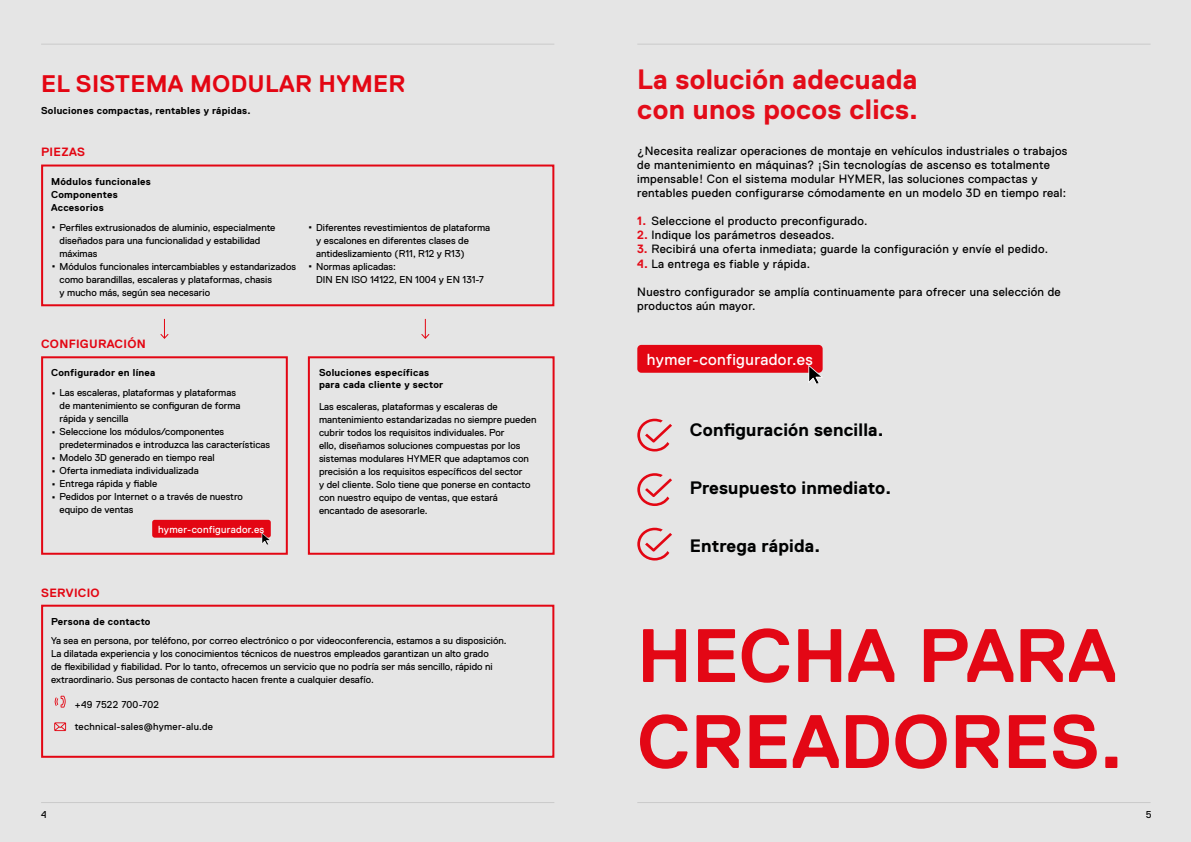
<style>
.page{position:relative;width:1191px;height:842px;background:#fff}
.page>*{position:absolute;margin:0;border:0;box-sizing:border-box;transform-origin:0 0}
.t1{font:700 75.5px/86px "Replica Pro";color:#e30715}
.t2{font:700 28px/30px "Replica Pro";letter-spacing:.01em;color:#e30c19}
.t3{font:700 24px "Replica Pro";letter-spacing:.01em;color:#e30613}
.t4{font:700 18px "Replica Pro";letter-spacing:.01em;color:#010202}
.t5{font:16px "Replica Pro";letter-spacing:.025em;color:#fff}
.t6{font:12px/14px "Replica Pro";letter-spacing:.025em;color:#000}
.t7{font:700 12px "Replica Pro";letter-spacing:.025em;color:#e30613}
.t8{font:10.2px "Replica Pro";letter-spacing:.025em;color:#fff}
.t9{font:10px/13px "Replica Pro";color:#000}
.t10{font:700 10px/13px "Replica Pro";letter-spacing:.025em;color:#000}
.t11{font:10px "Replica Pro";letter-spacing:.025em;color:#000}
.t12{font:10px "Replica Pro";letter-spacing:.02em;color:#000}
.s1{font-size:18px}
.s2{font-weight:700;color:#e30c19}
</style>
<div class="page">
<div style="left:0;top:0;width:595px;height:842px;background:#e5e5e5"></div>
<div style="left:595px;top:0;width:596px;height:842px;background:#e5e5e5"></div>
<div style="left:41px;top:165px;width:513px;height:141px;background:#e5e5e5;border:2px solid #e30613"></div>
<svg style="left:160px;top:319px;width:9px;height:20px"></svg>
<svg style="left:421px;top:319px;width:9px;height:20px"></svg>
<div style="left:41px;top:356px;width:247px;height:199px;background:#e5e5e5;border:2px solid #e30613"></div>
<div style="left:308px;top:356px;width:246px;height:199px;background:#e5e5e5;border:2px solid #e30613"></div>
<div style="left:41px;top:605px;width:513px;height:153px;background:#e5e5e5;border:2px solid #e30613"></div>
<svg style="left:54px;top:696px;width:12px;height:11px"></svg>
<svg style="left:54px;top:722px;width:12px;height:9px"></svg>
<svg style="left:637px;top:419px;width:35px;height:32px"></svg>
<svg style="left:637px;top:473px;width:35px;height:33px"></svg>
<svg style="left:637px;top:528px;width:35px;height:32px"></svg>
<hr style="left:637px;top:44px;width:513px;height:1px;background:#cacaca">
<hr style="left:41px;top:44px;width:513px;height:1px;background:#cacaca">
<hr style="left:41px;top:802px;width:513px;height:1px;background:#cacaca">
<hr style="left:637px;top:802px;width:513px;height:1px;background:#cacaca">
<div style="left:152px;top:520px;width:119px;height:18px;background:#e30613;border-radius:3px"></div>
<svg style="left:262px;top:533px;width:9px;height:12px"></svg>
<div style="left:637px;top:345px;width:185px;height:28px;background:#e30613;border-radius:4px"></div>
<svg style="left:808px;top:365px;width:14px;height:20px"></svg>
<h3 class="t3" style="left:41px;top:70px;width:366px">EL SISTEMA MODULAR HYMER</h3>
<p class="t10" style="left:41px;top:104px;width:211px">Soluciones compactas, rentables y rápidas.</p>
<p class="t7" style="left:41px;top:145px;width:45px">PIEZAS</p>
<p class="t10" style="left:51px;top:175px;width:101px">Módulos funcionales<br>Componentes<br>Accesorios</p>
<p class="t9" style="left:51px;top:221px;width:226px"><span class="s1">·</span> Perfiles extrusionados de aluminio, especialmente</p>
<p class="t9" style="left:60px;top:234px;width:202px">diseñados para una funcionalidad y estabilidad</p>
<p class="t9" style="left:60px;top:247px;width:39px">máximas</p>
<p class="t9" style="left:51px;top:260px;width:246px"><span class="s1">·</span> Módulos funcionales intercambiables y estandarizados</p>
<p class="t9" style="left:60px;top:273px;width:214px">como barandillas, escaleras y plataformas, chasis</p>
<p class="t9" style="left:60px;top:286px;width:152px">y mucho más, según sea necesario</p>
<p class="t9" style="left:308px;top:221px;width:184px"><span class="s1">·</span> Diferentes revestimientos de plataforma</p>
<p class="t9" style="left:316px;top:234px;width:154px">y escalones en diferentes clases de</p>
<p class="t9" style="left:316px;top:247px;width:150px">antideslizamiento (R11, R12 y R13)</p>
<p class="t9" style="left:308px;top:260px;width:90px"><span class="s1">·</span> Normas aplicadas:</p>
<p class="t9" style="left:316px;top:273px;width:169px">DIN EN ISO 14122, EN 1004 y EN 131-7</p>
<p class="t7" style="left:41px;top:337px;width:106px">CONFIGURACIÓN</p>
<p class="t10" style="left:51px;top:366px;width:106px">Configurador en línea</p>
<p class="t10" style="left:319px;top:366px;width:126px;line-height:12px">Soluciones específicas para cada cliente y sector</p>
<p class="t9" style="left:51px;top:386px;width:186px"><span class="s1">·</span> Las escaleras, plataformas y plataformas</p>
<p class="t9" style="left:60px;top:399px;width:182px">de mantenimiento se configuran de forma</p>
<p class="t9" style="left:60px;top:412px;width:70px">rápida y sencilla</p>
<p class="t9" style="left:51px;top:425px;width:175px"><span class="s1">·</span> Seleccione los módulos/componentes</p>
<p class="t9" style="left:60px;top:438px;width:212px">predeterminados e introduzca las características</p>
<p class="t9" style="left:51px;top:451px;width:165px"><span class="s1">·</span> Modelo 3D generado en tiempo real</p>
<p class="t9" style="left:51px;top:464px;width:149px"><span class="s1">·</span> Oferta inmediata individualizada</p>
<p class="t9" style="left:51px;top:477px;width:108px"><span class="s1">·</span> Entrega rápida y fiable</p>
<p class="t9" style="left:51px;top:490px;width:193px"><span class="s1">·</span> Pedidos por Internet o a través de nuestro</p>
<p class="t9" style="left:60px;top:503px;width:75px">equipo de ventas</p>
<p class="t9" style="left:319px;top:400px;width:219px">Las escaleras, plataformas y escaleras de mantenimiento estandarizadas no siempre pueden cubrir todos los requisitos individuales. Por<br>ello, diseñamos soluciones compuestas por los sistemas modulares HYMER que adaptamos con precisión a los requisitos específicos del sector<br>y del cliente. Solo tiene que ponerse en contacto con nuestro equipo de ventas, que estará encantado de asesorarle.</p>
<p class="t7" style="left:41px;top:586px;width:60px">SERVICIO</p>
<p class="t8" style="left:158px;top:524px;width:108px">hymer-configurador.es</p>
<p class="t10" style="left:51px;top:615px;width:101px">Persona de contacto</p>
<p class="t9" style="left:51px;top:634px;width:457px">Ya sea en persona, por teléfono, por correo electrónico o por videoconferencia, estamos a su disposición.<br>La dilatada experiencia y los conocimientos técnicos de nuestros empleados garantizan un alto grado<br>de flexibilidad y fiabilidad. Por lo tanto, ofrecemos un servicio que no podría ser más sencillo, rápido ni extraordinario. Sus personas de contacto hacen frente a cualquier desafío.</p>
<p class="t12" style="left:75px;top:699px;width:86px">+49 7522 700-702</p>
<p class="t11" style="left:75px;top:721px;width:140px">technical-sales@hymer-alu.de</p>
<h2 class="t2" style="left:637px;top:65px;width:282px">La solución adecuada con unos pocos clics.</h2>
<p class="t6" style="left:637px;top:144px;width:431px">¿Necesita realizar operaciones de montaje en vehículos industriales o trabajos de mantenimiento en máquinas? ¡Sin tecnologías de ascenso es totalmente impensable! Con el sistema modular HYMER, las soluciones compactas y rentables pueden configurarse cómodamente en un modelo 3D en tiempo real:</p>
<p class="t6" style="left:637px;top:214px;width:232px"><span class="s2">1.</span> Seleccione el producto preconfigurado.</p>
<p class="t6" style="left:637px;top:228px;width:199px"><span class="s2">2.</span> Indique los parámetros deseados.</p>
<p class="t6" style="left:637px;top:242px;width:412px"><span class="s2">3.</span> Recibirá una oferta inmediata; guarde la configuración y envíe el pedido.</p>
<p class="t6" style="left:637px;top:256px;width:174px"><span class="s2">4.</span> La entrega es fiable y rápida.</p>
<p class="t6" style="left:637px;top:284px;width:425px">Nuestro configurador se amplía continuamente para ofrecer una selección de productos aún mayor.</p>
<h3 class="t5" style="left:647px;top:351px;width:167px">hymer-configurador.es</h3>
<h3 class="t4" style="left:690px;top:419px;width:195px">Configuración sencilla.</h3>
<h3 class="t4" style="left:690px;top:477px;width:203px">Presupuesto inmediato.</h3>
<h3 class="t4" style="left:690px;top:535px;width:132px">Entrega rápida.</h3>
<h1 class="t1" style="left:637px;top:613px;width:488px">HECHA PARA<br>CREADORES.</h1>
<p class="t9" style="left:41px;top:808px;width:7px">4</p>
<p class="t9" style="left:1146px;top:808px;width:7px">5</p>
<p class="t9" style="left:1144px;top:808px;width:7px">5</p>
</div>
